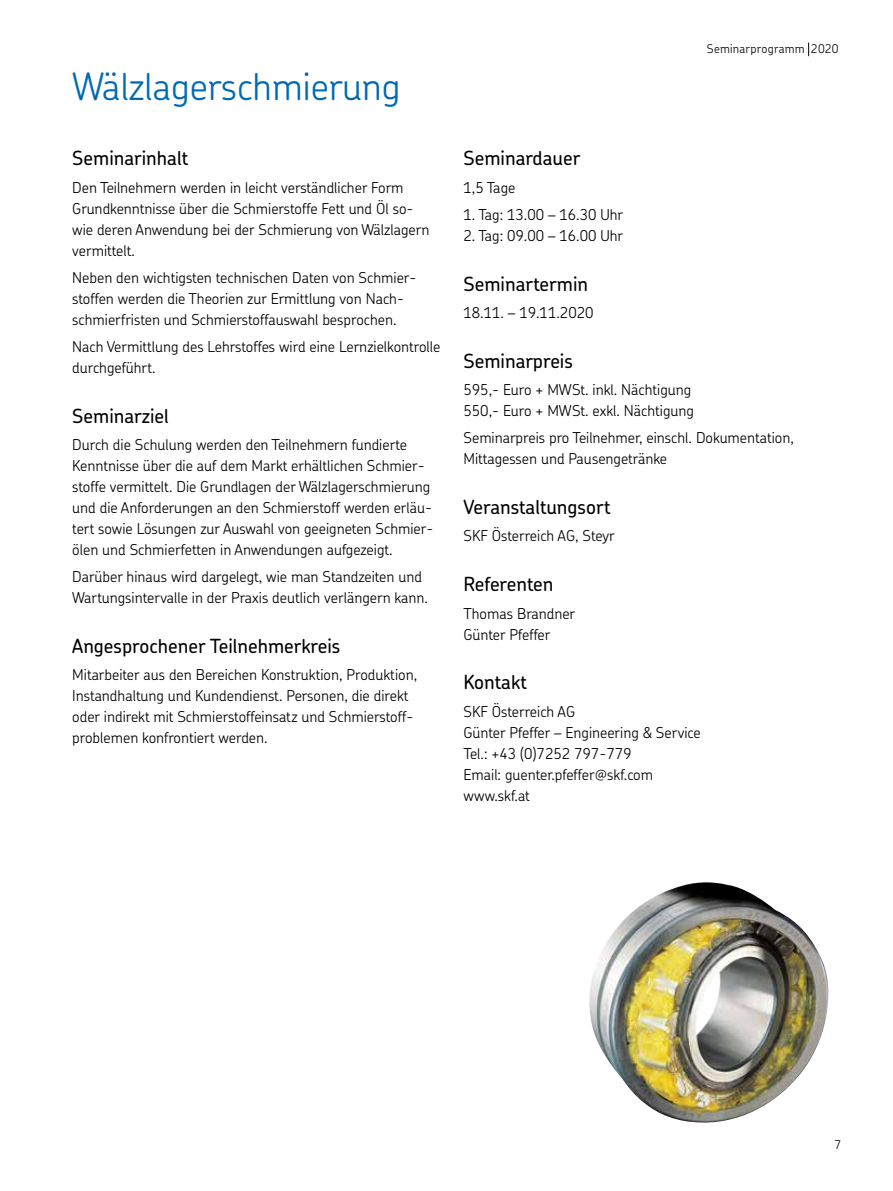
<style>
.page{position:relative;width:893px;height:1191px;background:#fff}
.page>*{position:absolute;margin:0;border:0;box-sizing:border-box;transform-origin:0 0}
.t1{font:300 37.5px "SKF Chevin OT";color:#0069b4}
.t2{font:500 19.5px "SKF Chevin OT";color:#000}
.t3{font:300 15px/21px "SKF Chevin OT";color:#000}
.t4{font:300 12px "SKF Chevin OT";letter-spacing:.02em;color:#000}
</style>
<div class="page">
<img style="left:589px;top:882px;width:240px;height:241px">
<svg style="left:808px;top:43px;width:1px;height:13px"></svg>
<h1 class="t1" style="left:72px;top:53px;width:330px">Wälzlagerschmierung</h1>
<h2 class="t2" style="left:72px;top:140px;width:118px">Seminarinhalt</h2>
<p class="t3" style="left:72px;top:175px;width:359px">Den Teilnehmern werden in leicht verständlicher Form Grundkenntnisse über die Schmierstoffe Fett und Öl so&shy;wie deren Anwendung bei der Schmierung von Wälzlagern vermittelt.</p>
<p class="t3" style="left:72px;top:265px;width:346px">Neben den wichtigsten technischen Daten von Schmier&shy;stoffen werden die Theorien zur Ermittlung von Nach&shy;schmierfristen und Schmierstoffauswahl besprochen.</p>
<p class="t3" style="left:72px;top:334px;width:370px">Nach Vermittlung des Lehrstoffes wird eine Lernzielkontrolle durchgeführt.</p>
<h2 class="t2" style="left:72px;top:398px;width:98px">Seminarziel</h2>
<p class="t3" style="left:72px;top:432px;width:363px">Durch die Schulung werden den Teilnehmern fundierte Kenntnisse über die auf dem Markt erhältlichen Schmier&shy;stoffe vermittelt. Die Grundlagen der Wälzlagerschmierung und die Anforderungen an den Schmierstoff werden erläu&shy;tert sowie Lösungen zur Auswahl von geeigneten Schmier&shy;ölen und Schmierfetten in Anwendungen aufgezeigt.</p>
<p class="t3" style="left:72px;top:564px;width:357px">Darüber hinaus wird dargelegt, wie man Standzeiten und<br>Wartungsintervalle in der Praxis deutlich verlängern kann.</p>
<h2 class="t2" style="left:72px;top:628px;width:270px">Angesprochener Teilnehmerkreis</h2>
<p class="t3" style="left:72px;top:662px;width:346px">Mitarbeiter aus den Bereichen Konstruktion, Produktion, Instandhaltung und Kundendienst. Personen, die direkt oder indirekt mit Schmierstoffeinsatz und Schmierstoff&shy;problemen konfrontiert werden.</p>
<p class="t4" style="left:707px;top:38px;width:133px">Seminarprogramm 2020</p>
<h2 class="t2" style="left:463px;top:140px;width:118px">Seminardauer</h2>
<p class="t3" style="left:463px;top:175px;width:53px">1,5 Tage</p>
<p class="t3" style="left:463px;top:202px;width:161px">1. Tag: 13.00 – 16.30 Uhr</p>
<p class="t3" style="left:463px;top:223px;width:161px">2. Tag: 09.00 – 16.00 Uhr</p>
<h2 class="t2" style="left:463px;top:266px;width:126px">Seminartermin</h2>
<p class="t3" style="left:463px;top:300px;width:132px">18.11. – 19.11.2020</p>
<h2 class="t2" style="left:463px;top:343px;width:111px">Seminarpreis</h2>
<p class="t3" style="left:463px;top:377px;width:232px">595,- Euro + MWSt. inkl. Nächtigung<br>550,- Euro + MWSt. exkl. Nächtigung</p>
<p class="t3" style="left:463px;top:425px;width:332px">Seminarpreis pro Teilnehmer, einschl. Dokumentation,<br>Mittagessen und Pausengetränke</p>
<h2 class="t2" style="left:463px;top:489px;width:149px">Veranstaltungsort</h2>
<p class="t3" style="left:463px;top:523px;width:153px">SKF Österreich AG, Steyr</p>
<h2 class="t2" style="left:463px;top:566px;width:92px">Referenten</h2>
<p class="t3" style="left:463px;top:600px;width:113px">Thomas Brandner<br>Günter Pfeffer</p>
<h2 class="t2" style="left:463px;top:664px;width:65px">Kontakt</h2>
<p class="t3" style="left:463px;top:698px;width:239px">SKF Österreich AG<br>Günter Pfeffer – Engineering &amp; Service<br>Tel.: +43 (0)7252 797-779<br>Email: guenter.pfeffer@skf.com www.skf.at</p>
<p class="t4" style="left:834px;top:1133px;width:8px">7</p>
</div>
